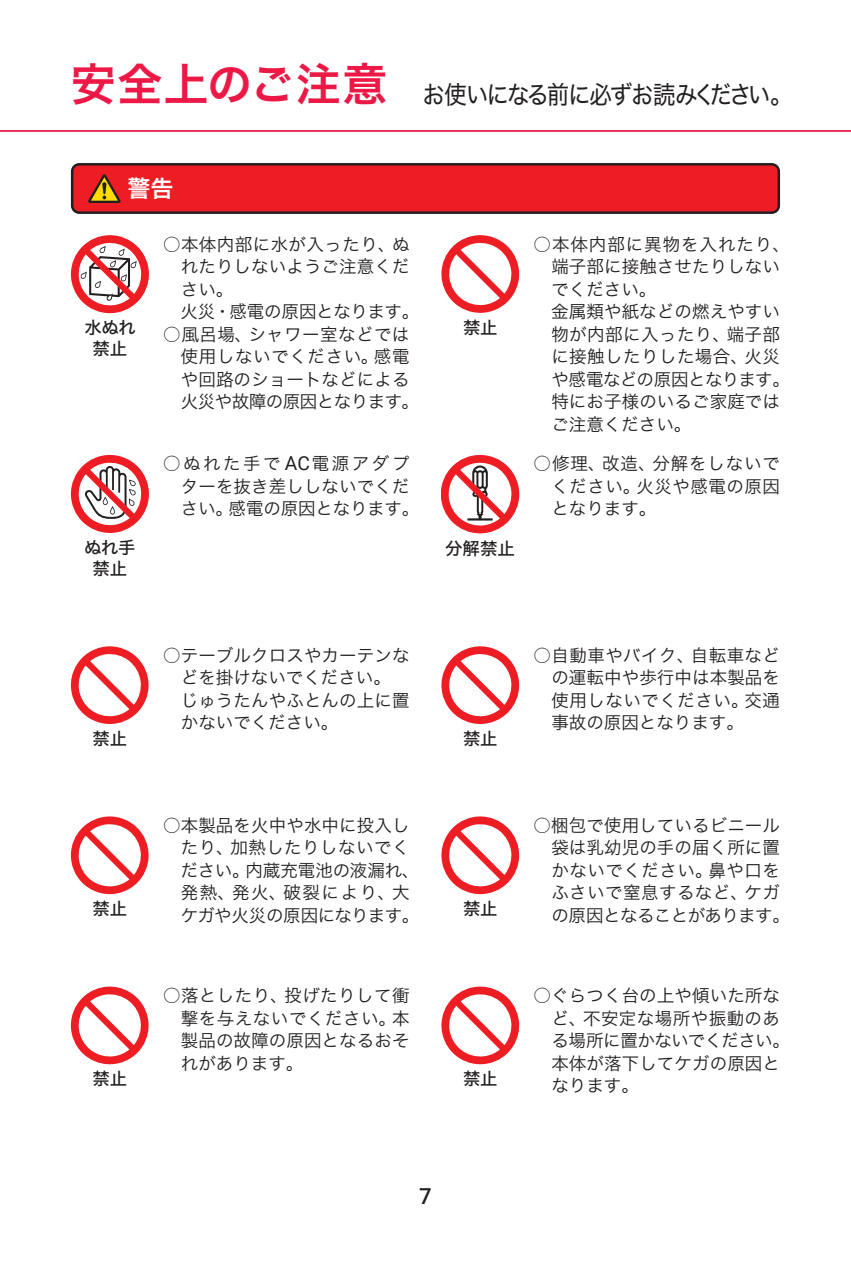
<style>
.page{position:relative;width:851px;height:1276px;background:#fff}
.page>*{position:absolute;margin:0;border:0;box-sizing:border-box;transform-origin:0 0}
.t1{font:25px "Hira Kaku Std W4";letter-spacing:-.08em;color:#231f20;scale:.9 1}
.t2{font:23px "Hira Kaku Std W6";color:#fff}
.t3{font:500 22px "Roboto";color:#231f20}
.t4{font:17.5px/22.5px "Hira Kaku Std W3";letter-spacing:.005em;color:#231f20}
.t5{font:17.5px "Hira Kaku Std W3";letter-spacing:.025em;color:#231f20}
.t6{font:17.5px "Hira Kaku Std W3";letter-spacing:-.015em;color:#231f20}
.t7{font:17.5px "Hira Kaku Std W3";letter-spacing:.055em;color:#231f20}
.t8{font:17.5px "Hira Kaku Std W3";letter-spacing:-.035em;color:#231f20}
.t9{font:17.5px "Hira Kaku Std W5";color:#231f20}
.t10{font:17.25px/20.8px "Hira Kaku Std W5";color:#231f20;text-align:center}
.s1{font-family:"Hira Kaku Std W6";font-size:45px;color:#ed1845}
.s2{font-family:"Roboto";font-size:19.25px}
</style>
<div class="page">
<div style="left:72px;top:164px;width:706px;height:49px;background:#ee1d23;border-radius:7px"></div>
<svg style="left:88px;top:174px;width:33px;height:29px"></svg>
<div style="left:71px;top:163px;width:709px;height:51px;border:2px solid #231f20;border-radius:7px"></div>
<svg style="left:71px;top:235px;width:78px;height:78px"></svg>
<svg style="left:441px;top:235px;width:78px;height:78px"></svg>
<svg style="left:71px;top:455px;width:78px;height:78px"></svg>
<svg style="left:441px;top:455px;width:78px;height:78px"></svg>
<svg style="left:71px;top:646px;width:77px;height:78px"></svg>
<svg style="left:441px;top:646px;width:78px;height:78px"></svg>
<svg style="left:71px;top:816px;width:77px;height:78px"></svg>
<svg style="left:441px;top:816px;width:78px;height:78px"></svg>
<svg style="left:71px;top:986px;width:77px;height:78px"></svg>
<svg style="left:441px;top:986px;width:78px;height:78px"></svg>
<hr style="left:0;top:130px;width:850px;height:2px;background:#ed1845">
<h1 class="t1" style="left:71px;top:75px;width:803px"><span class="s1">安全上のご注意</span> お使いになる前に必ずお読みください。</h1>
<h2 class="t2" style="left:127px;top:171px;width:48px">警告</h2>
<p class="t10" style="left:84px;top:318px;width:53px">水ぬれ禁止</p>
<p class="t10" style="left:84px;top:537px;width:53px">ぬれ手禁止</p>
<p class="t5" style="left:163px;top:231px;width:248px">○本体内部に水が入ったり、ぬ</p>
<p class="t4" style="left:181px;top:255px;width:230px">れたりしないようご注意くだ</p>
<p class="t4" style="left:181px;top:277px;width:54px">さい。</p>
<p class="t6" style="left:163px;top:298px;width:258px">　火災・感電の原因となります。</p>
<p class="t4" style="left:181px;top:322px;width:240px;text-indent:-18px">○風呂場、シャワー室などでは使用しないでください。感電や回路のショートなどによる火災や故障の原因となります。</p>
<p class="t10" style="left:463px;top:317px;width:36px">禁止</p>
<p class="t4" style="left:181px;top:452px;width:240px;text-indent:-18px">○ぬれた手で<span class="s2">AC</span>電源アダプターを抜き差ししないでください。感電の原因となります。</p>
<p class="t9" style="left:445px;top:535px;width:71px">分解禁止</p>
<p class="t7" style="left:533px;top:231px;width:258px">○本体内部に異物を入れたり、</p>
<p class="t4" style="left:551px;top:255px;width:230px">端子部に接触させたりしない</p>
<p class="t4" style="left:551px;top:277px;width:106px">でください。</p>
<p class="t4" style="left:533px;top:300px;width:248px">　金属類や紙などの燃えやすい</p>
<p class="t5" style="left:551px;top:321px;width:230px">物が内部に入ったり、端子部</p>
<p class="t5" style="left:551px;top:343px;width:230px">に接触したりした場合、火災</p>
<p class="t8" style="left:551px;top:366px;width:240px">や感電などの原因となります。</p>
<p class="t4" style="left:551px;top:390px;width:230px">特にお子様のいるご家庭では</p>
<p class="t4" style="left:551px;top:412px;width:142px">ご注意ください。</p>
<p class="t4" style="left:551px;top:452px;width:230px;text-align:justify;text-indent:-18px">○修理、改造、分解をしないでください。火災や感電の原因となります。</p>
<p class="t10" style="left:92px;top:728px;width:36px">禁止</p>
<p class="t4" style="left:163px;top:643px;width:248px">○テーブルクロスやカーテンな</p>
<p class="t4" style="left:181px;top:666px;width:211px">どを掛けないでください。</p>
<p class="t4" style="left:163px;top:688px;width:248px">　じゅうたんやふとんの上に置</p>
<p class="t4" style="left:181px;top:711px;width:159px">かないでください。</p>
<p class="t10" style="left:463px;top:728px;width:36px">禁止</p>
<p class="t4" style="left:551px;top:643px;width:230px;text-align:justify;text-indent:-18px">○自動車やバイク、自転車などの運転中や歩行中は本製品を使用しないでください。交通事故の原因となります。</p>
<p class="t10" style="left:92px;top:898px;width:36px">禁止</p>
<p class="t10" style="left:92px;top:1068px;width:36px">禁止</p>
<p class="t4" style="left:181px;top:814px;width:240px;text-indent:-18px">○本製品を火中や水中に投入したり、加熱したりしないでください。内蔵充電池の液漏れ、発熱、発火、破裂により、大ケガや火災の原因になります。</p>
<p class="t4" style="left:181px;top:984px;width:230px;text-align:justify;text-indent:-18px">○落としたり、投げたりして衝撃を与えないでください。本製品の故障の原因となるおそれがあります。</p>
<p class="t10" style="left:463px;top:898px;width:36px">禁止</p>
<p class="t10" style="left:463px;top:1068px;width:36px">禁止</p>
<p class="t4" style="left:551px;top:814px;width:240px;text-indent:-18px">○梱包で使用しているビニール袋は乳幼児の手の届く所に置かないでください。鼻や口をふさいで窒息するなど、ケガの原因となることがあります。</p>
<p class="t4" style="left:551px;top:984px;width:240px;text-indent:-18px">○ぐらつく台の上や傾いた所など、不安定な場所や振動のある場所に置かないでください。本体が落下してケガの原因となります。</p>
<p class="t3" style="left:419px;top:1181px;width:14px">7</p>
</div>
